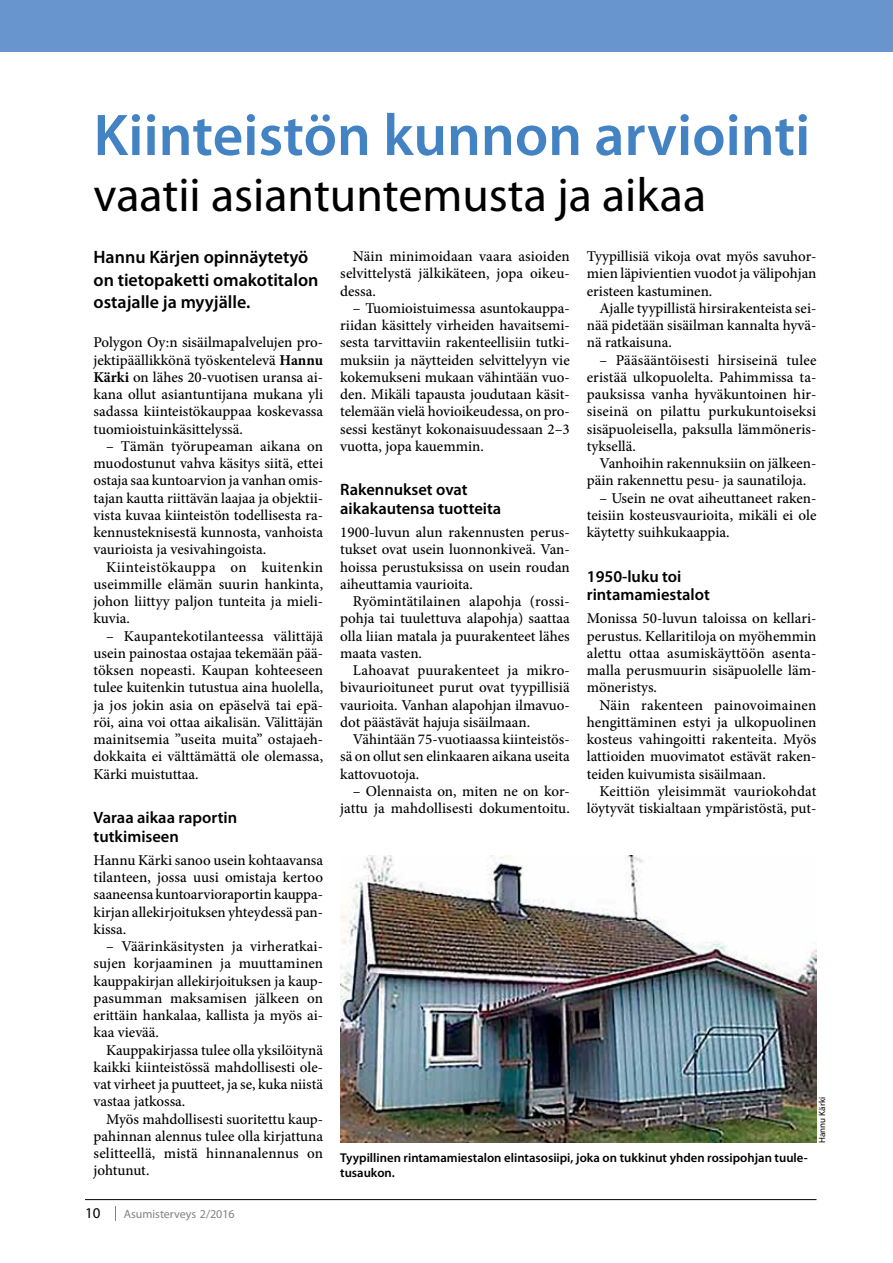
<style>
.page{position:relative;width:893px;height:1263px;background:#fff}
.page>*{position:absolute;margin:0;border:0;box-sizing:border-box;transform-origin:0 0}
.t1{font:600 59.25px "Myriad Pro";color:#4383c4}
.t2{font:48px "Myriad Pro";color:#000}
.t3{font:600 18px/22.5px "Myriad Pro";color:#000}
.t4{font:600 16.5px/18.8px "Myriad Pro";color:#000}
.t5{font:500 15px/17.2px "Minion Pro";color:#000;text-align:justify}
.t6{font:15px "Myriad Pro";color:#000}
.t7{font:600 12.75px/15px "Myriad Pro";color:#000}
.t8{font:12px "Myriad Pro";color:#808285}
.t9{font:9px "Myriad Pro";color:#000}
.s1{font-weight:700}
</style>
<div class="page">
<svg style="left:115px;top:1206px;width:1px;height:15px"></svg>
<hr style="left:85px;top:1199px;width:731px;height:1px;background:#000">
<div style="left:0;top:0;width:893px;height:51px;background:#6995ce"></div>
<img style="left:340px;top:856px;width:477px;height:287px">
<h1 class="t1" style="left:94px;top:102px;width:718px">Kiinteistön kunnon arviointi</h1>
<h2 class="t2" style="left:94px;top:168px;width:614px">vaatii asiantuntemusta ja aikaa</h2>
<p class="t5" style="left:340px;top:248px;width:231px;text-indent:13px">Näin minimoidaan vaara asioiden selvittelystä jälkikäteen, jopa oikeu&shy;dessa.</p>
<p class="t5" style="left:340px;top:299px;width:231px;text-indent:13px">– Tuomioistuimessa asuntokauppa&shy;riidan käsittely virheiden havaitsemi&shy;sesta tarvittaviin rakenteellisiin tutki&shy;muksiin ja näytteiden selvittelyyn vie kokemukseni mukaan vähintään vuo&shy;den. Mikäli tapausta joudutaan käsit&shy;telemään vielä hovioikeudessa, on pro&shy;sessi kestänyt kokonaisuudessaan 2–3 vuotta, jopa kauemmin.</p>
<p class="t4" style="left:340px;top:481px;width:163px">Rakennukset ovat aikakautensa tuotteita</p>
<p class="t5" style="left:340px;top:524px;width:231px">1900-luvun alun rakennusten perus&shy;tukset ovat usein luonnonkiveä. Van&shy;hoissa perustuksissa on usein roudan aiheuttamia vaurioita.</p>
<p class="t5" style="left:340px;top:593px;width:231px;text-indent:13px">Ryömintätilainen alapohja (rossi&shy;pohja tai tuulettuva alapohja) saattaa olla liian matala ja puurakenteet lähes maata vasten.</p>
<p class="t5" style="left:340px;top:662px;width:231px;text-indent:13px">Lahoavat puurakenteet ja mikro&shy;bivaurioituneet purut ovat tyypillisiä vaurioita. Vanhan alapohjan ilmavuo&shy;dot päästävät hajuja sisäilmaan.</p>
<p class="t5" style="left:340px;top:731px;width:231px;text-indent:13px">Vähintään 75-vuotiaassa kiinteistös&shy;sä on ollut sen elinkaaren aikana useita kattovuotoja.</p>
<p class="t5" style="left:340px;top:782px;width:231px;text-align:right">– Olennaista on, miten ne on kor&shy;jattu ja mahdollisesti dokumentoitu.</p>
<p class="t5" style="left:587px;top:248px;width:231px">Tyypillisiä vikoja ovat myös savuhor&shy;mien läpivientien vuodot ja välipohjan eristeen kastuminen.</p>
<p class="t5" style="left:587px;top:299px;width:231px;text-indent:13px">Ajalle tyypillistä hirsirakenteista sei&shy;nää pidetään sisäilman kannalta hyvä&shy;nä ratkaisuna.</p>
<p class="t5" style="left:587px;top:351px;width:231px;text-indent:13px">– Pääsääntöisesti hirsiseinä tulee eristää ulkopuolelta. Pahimmissa ta&shy;pauksissa vanha hyväkuntoinen hir&shy;siseinä on pilattu purkukuntoiseksi sisäpuoleisella, paksulla lämmöneris&shy;tyksellä.</p>
<p class="t5" style="left:587px;top:455px;width:231px;text-indent:13px">Vanhoihin rakennuksiin on jälkeen&shy;päin rakennettu pesu- ja saunatiloja.</p>
<p class="t5" style="left:587px;top:489px;width:231px;text-indent:13px">– Usein ne ovat aiheuttaneet raken&shy;teisiin kosteusvaurioita, mikäli ei ole käytetty suihkukaappia.</p>
<p class="t4" style="left:587px;top:567px;width:125px">1950-luku toi rintamamiestalot</p>
<p class="t5" style="left:587px;top:610px;width:231px">Monissa 50-luvun taloissa on kellari&shy;perustus. Kellaritiloja on myöhemmin alettu ottaa asumiskäyttöön asenta&shy;malla perusmuurin sisäpuolelle läm&shy;möneristys.</p>
<p class="t5" style="left:587px;top:696px;width:231px;text-indent:13px">Näin rakenteen painovoimainen hengittäminen estyi ja ulkopuolinen kosteus vahingoitti rakenteita. Myös lattioiden muovimatot estävät raken&shy;teiden kuivumista sisäilmaan.</p>
<p class="t5" style="left:587px;top:782px;width:231px;text-align:right">Keittiön yleisimmät vauriokohdat löytyvät tiskialtaan ympäristöstä, put-</p>
<p class="t3" style="left:94px;top:246px;width:226px">Hannu Kärjen opinnäytetyö on tietopaketti omakotitalon ostajalle ja myyjälle.</p>
<p class="t5" style="left:94px;top:334px;width:231px">Polygon Oy:n sisäilmapalvelujen pro&shy;jektipäällikkönä työskentelevä <span class="s1">Hannu Kärki</span> on lähes 20-vuotisen uransa ai&shy;kana ollut asiantuntijana mukana yli sadassa kiinteistökauppaa koskevassa tuomioistuinkäsittelyssä.</p>
<p class="t5" style="left:94px;top:437px;width:231px;text-indent:13px">– Tämän työrupeaman aikana on muodostunut vahva käsitys siitä, ettei ostaja saa kuntoarvion ja vanhan omis&shy;tajan kautta riittävän laajaa ja objektii&shy;vista kuvaa kiinteistön todellisesta ra&shy;kennusteknisestä kunnosta, vanhoista vaurioista ja vesivahingoista.</p>
<p class="t5" style="left:94px;top:558px;width:231px;text-indent:13px">Kiinteistökauppa on kuitenkin useimmille elämän suurin hankinta, johon liittyy paljon tunteita ja mieli&shy;kuvia.</p>
<p class="t5" style="left:94px;top:627px;width:231px;text-indent:13px">– Kaupantekotilanteessa välittäjä usein painostaa ostajaa tekemään pää&shy;töksen nopeasti. Kaupan kohteeseen tulee kuitenkin tutustua aina huolella, ja jos jokin asia on epäselvä tai epä&shy;röi, aina voi ottaa aikalisän. Välittäjän mainitsemia ”useita muita” ostajaeh&shy;dokkaita ei välttämättä ole olemassa, Kärki muistuttaa.</p>
<p class="t4" style="left:94px;top:808px;width:145px">Varaa aikaa raportin tutkimiseen</p>
<p class="t5" style="left:94px;top:851px;width:231px">Hannu Kärki sanoo usein kohtaavansa tilanteen, jossa uusi omistaja kertoo saaneensa kuntoarvioraportin kauppa&shy;kirjan allekirjoituksen yhteydessä pan&shy;kissa.</p>
<p class="t5" style="left:94px;top:938px;width:231px;text-indent:13px">– Väärinkäsitysten ja virheratkai&shy;sujen korjaaminen ja muuttaminen kauppakirjan allekirjoituksen ja kaup&shy;pasumman maksamisen jälkeen on erittäin hankalaa, kallista ja myös ai&shy;kaa vievää.</p>
<p class="t5" style="left:94px;top:1041px;width:231px;text-indent:13px">Kauppakirjassa tulee olla yksilöitynä kaikki kiinteistössä mahdollisesti ole&shy;vat virheet ja puutteet, ja se, kuka niistä vastaa jatkossa.</p>
<p class="t5" style="left:94px;top:1110px;width:231px;text-indent:13px">Myös mahdollisesti suoritettu kaup&shy;pahinnan alennus tulee olla kirjattuna selitteellä, mistä hinnanalennus on johtunut.</p>
<p class="t9" style="left:817px;top:1143px;width:47px;rotate:-90deg">Hannu Kärki</p>
<p class="t7" style="left:340px;top:1150px;width:469px">Tyypillinen rintamamiestalon elintasosiipi, joka on tukkinut yhden rossipohjan tuule&shy;tusaukon.</p>
<p class="t6" style="left:85px;top:1205px;width:17px">10</p>
<p class="t8" style="left:124px;top:1208px;width:112px">Asumisterveys 2/2016</p>
</div>
